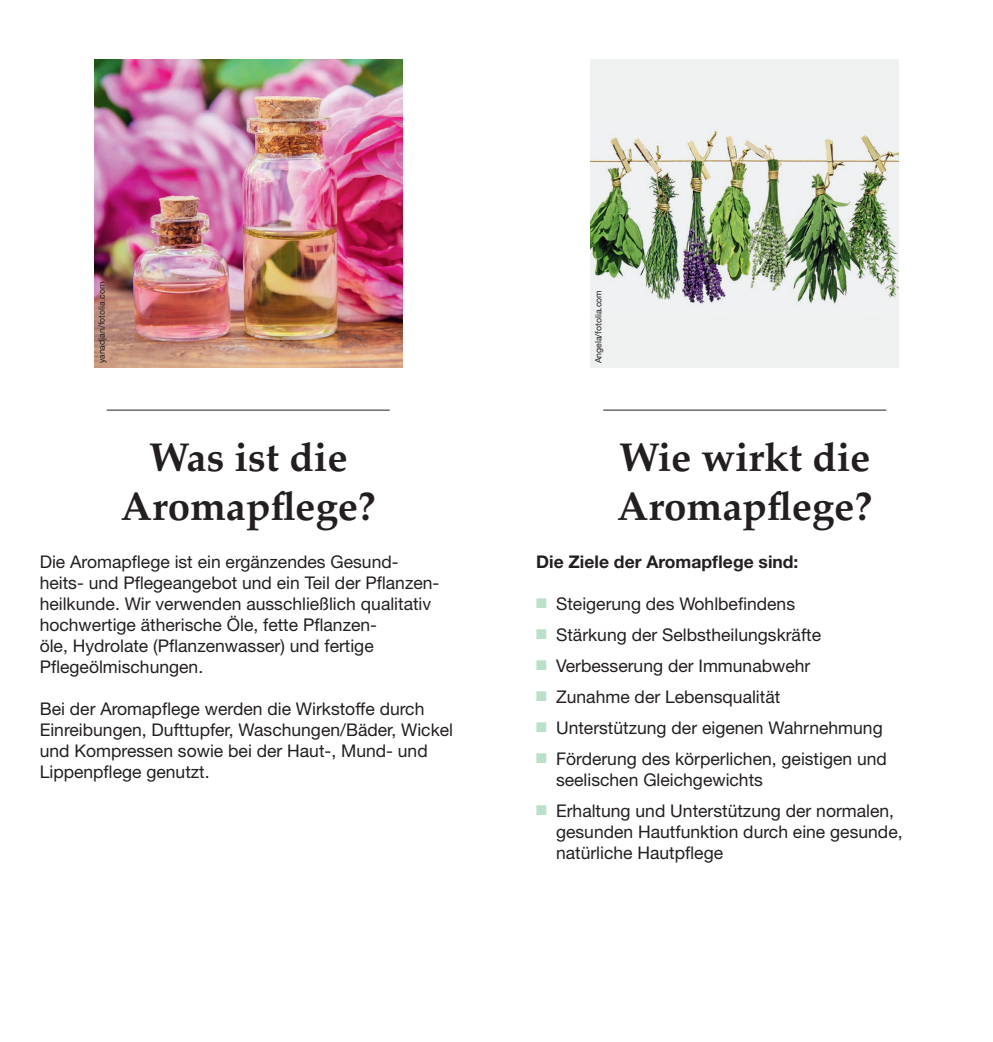
<style>
.page{position:relative;width:993px;height:1042px;background:#fff}
.page>*{position:absolute;margin:0;border:0;box-sizing:border-box;transform-origin:0 0}
.t1{font:700 40.25px/48.3px "Palatino";color:#231f20}
.t2{font:17.5px/21px "Helvetica Neue LT";color:#231f20}
.t3{font:700 17.5px "Helvetica Neue LT";color:#231f20}
.t4{font:8.75px "Helvetica Neue LT";color:#231f20}
.s1{color:#bae0ca}
</style>
<div class="page">
<img style="left:590px;top:60px;width:308px;height:307px">
<hr style="left:107px;top:410px;width:282px;height:1px;background:#231f20">
<hr style="left:603px;top:410px;width:282px;height:1px;background:#231f20">
<img style="left:94px;top:60px;width:308px;height:307px">
<p class="t4" style="left:97px;top:363px;width:83px;rotate:-90deg">yanadjan/fotolia.com</p>
<p class="t4" style="left:593px;top:363px;width:75px;rotate:-90deg">Angela/fotolia.com</p>
<h1 class="t1" style="left:121px;top:432px;width:256px;text-align:center">Was ist die<br>Aromapflege?</h1>
<p class="t2" style="left:40px;top:551px;width:399px">Die Aromapflege ist ein ergänzendes Gesund&shy;heits- und Pflegeangebot und ein Teil der Pflanzen&shy;heilkunde. Wir verwenden ausschließlich qualitativ hochwertige ätherische Öle, fette Pflanzen-<br>öle, Hydrolate (Pflanzenwasser) und fertige Pflegeölmischungen.</p>
<p class="t2" style="left:40px;top:698px;width:414px">Bei der Aromapflege werden die Wirkstoffe durch Einreibungen, Dufttupfer, Waschungen/Bäder, Wickel und Kompressen sowie bei der Haut-, Mund- und Lippenpflege genutzt.</p>
<h1 class="t1" style="left:617px;top:432px;width:256px">Wie wirkt die<br>Aromapflege?</h1>
<p class="t3" style="left:536px;top:551px;width:264px">Die Ziele der Aromapflege sind:</p>
<p class="t2" style="left:536px;top:593px;width:260px"><span class="s1">■</span> Steigerung des Wohlbefindens</p>
<p class="t2" style="left:536px;top:624px;width:286px"><span class="s1">■</span> Stärkung der Selbstheilungskräfte</p>
<p class="t2" style="left:536px;top:655px;width:275px"><span class="s1">■</span> Verbesserung der Immunabwehr</p>
<p class="t2" style="left:536px;top:686px;width:245px"><span class="s1">■</span> Zunahme der Lebensqualität</p>
<p class="t2" style="left:536px;top:717px;width:348px"><span class="s1">■</span> Unterstützung der eigenen Wahrnehmung</p>
<p class="t2" style="left:556px;top:748px;width:332px;text-indent:-20px"><span class="s1">■</span> Förderung des körperlichen, geistigen und seelischen Gleichgewichts</p>
<p class="t2" style="left:556px;top:800px;width:348px;text-indent:-20px"><span class="s1">■</span> Erhaltung und Unterstützung der normalen, gesunden Hautfunktion durch eine gesunde, natürliche Hautpflege</p>
</div>
